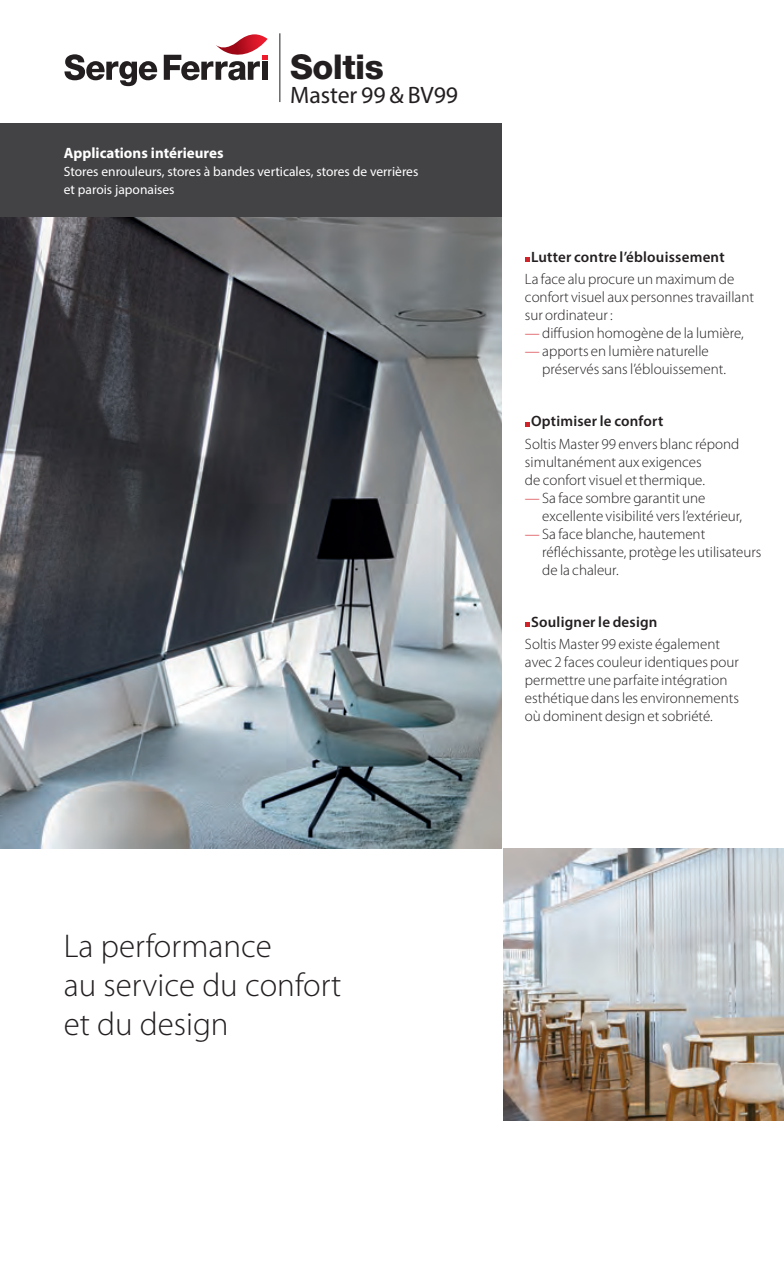
<style>
.page{position:relative;width:784px;height:1263px;background:#fff}
.page>*{position:absolute;margin:0;border:0;box-sizing:border-box;transform-origin:0 0}
.t1{font:800 34.2px "Helvetica Neue LT Std";letter-spacing:-.015em;color:#231f20}
.t2{font:300 33px/39px "Myriad Pro";color:#231f20}
.t3{font:23.85px "Myriad Pro";letter-spacing:-.005em;color:#231f20}
.t4{font:300 15px/18px "Myriad Pro";color:#231f20}
.t5{font:600 15px "Myriad Pro";letter-spacing:.015em;color:#231f20}
.t6{font:700 15px "Myriad Pro";color:#fff}
.t7{font:13.5px/18px "Myriad Pro";color:#fff}
.s1{color:#d1232a}
</style>
<div class="page">
<img style="left:504px;top:848px;width:280px;height:272px">
<svg style="left:525px;top:258px;width:4px;height:4px"></svg>
<svg style="left:525px;top:422px;width:4px;height:4px"></svg>
<svg style="left:525px;top:622px;width:4px;height:5px"></svg>
<hr style="left:280px;top:33px;width:1px;height:69px;background:#231f20">
<svg style="left:64px;top:54px;width:93px;height:32px"></svg>
<svg style="left:164px;top:34px;width:104px;height:46px"></svg>
<img style="left:0;top:217px;width:502px;height:631px">
<div style="left:0;top:123px;width:502px;height:94px;background:#434346"></div>
<h1 class="t1" style="left:290px;top:47px;width:95px">Soltis</h1>
<h3 class="t3" style="left:290px;top:81px;width:170px">Master 99 &amp; BV99</h3>
<p class="t6" style="left:64px;top:143px;width:161px">Applications intérieures</p>
<p class="t7" style="left:64px;top:162px;width:356px">Stores enrouleurs, stores à bandes verticales, stores de verrières et parois japonaises</p>
<p class="t5" style="left:531px;top:247px;width:195px">Lutter contre l’éblouissement</p>
<p class="t4" style="left:525px;top:271px;width:211px">La face alu procure un maximum de</p>
<p class="t4" style="left:525px;top:289px;width:231px">confort visuel aux personnes travaillant</p>
<p class="t4" style="left:525px;top:307px;width:89px">sur ordinateur :</p>
<p class="t4" style="left:525px;top:325px;width:220px"><span class="s1">—</span>diffusion homogène de la lumière,</p>
<p class="t4" style="left:525px;top:343px;width:185px"><span class="s1">—</span>apports en lumière naturelle</p>
<p class="t4" style="left:542px;top:361px;width:185px">préservés sans l’éblouissement.</p>
<p class="t5" style="left:531px;top:412px;width:134px">Optimiser le confort</p>
<p class="t4" style="left:525px;top:435px;width:216px">Soltis Master 99 envers blanc répond simultanément aux exigences<br>de confort visuel et thermique. <span class="s1">—</span>Sa face sombre garantit une</p>
<p class="t4" style="left:525px;top:507px;width:219px;text-indent:17px">excellente visibilité vers l’extérieur, <span class="s1">—</span>Sa face blanche, hautement</p>
<p class="t4" style="left:542px;top:543px;width:221px">réfléchissante, protège les utilisateurs de la chaleur.</p>
<p class="t5" style="left:531px;top:612px;width:128px">Souligner le design</p>
<p class="t4" style="left:525px;top:635px;width:216px">Soltis Master 99 existe également avec 2 faces couleur identiques pour permettre une parfaite intégration esthétique dans les environnements où dominent design et sobriété.</p>
<h2 class="t2" style="left:64px;top:927px;width:279px">La performance<br>au service du confort et du design</h2>
</div>
